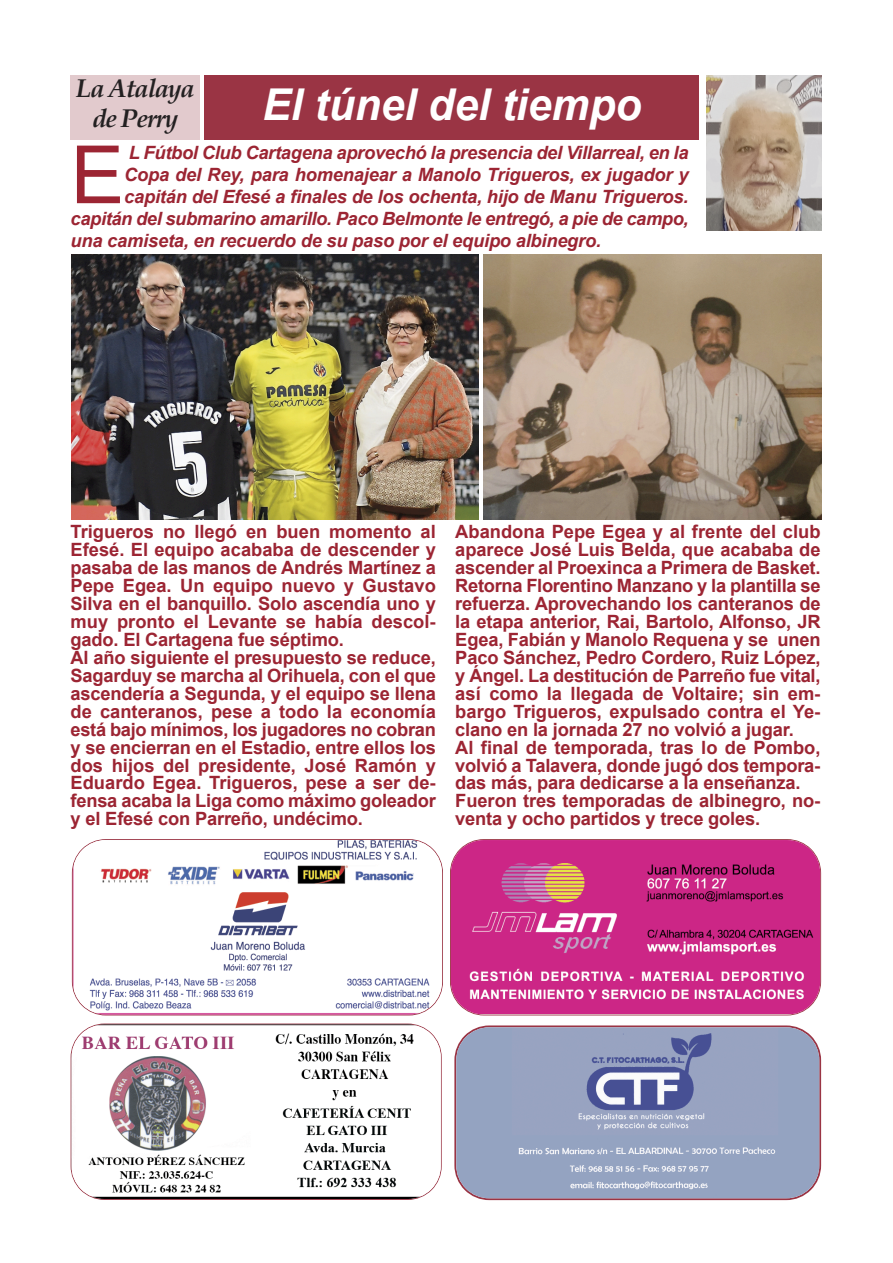
<style>
.page{position:relative;width:893px;height:1263px;background:#fff}
.page>*{position:absolute;margin:0;border:0;box-sizing:border-box;transform-origin:0 0}
.t1{font:80.4px "Arial";color:#9c2533}
.t2{font:italic 700 43.95px "Arial";color:#fff}
.t3{font:italic 700 25.65px/29.2px "Book Antiqua";letter-spacing:-.05em;color:#232021;text-align:center}
.t4{font:700 18.3px/18px "Arial";letter-spacing:-.01em;color:#9c2533}
.t5{font:italic 700 18.3px "Arial";letter-spacing:-.015em;color:#9c2533}
</style>
<div class="page">
<div style="left:71px;top:75px;width:129px;height:65px;background:#e2cacd"></div>
<img style="left:707px;top:75px;width:114px;height:156px">
<div style="left:204px;top:75px;width:495px;height:65px;background:#9a3444"></div>
<img style="left:72px;top:254px;width:406px;height:265px">
<img style="left:484px;top:254px;width:337px;height:265px">
<img style="left:73px;top:840px;width:369px;height:175px">
<img style="left:451px;top:840px;width:369px;height:174px">
<img style="left:71px;top:1024px;width:370px;height:174px">
<svg style="left:454px;top:1025px;width:367px;height:175px"></svg>
<img style="left:456px;top:1027px;width:363px;height:171px">
<h3 class="t3" style="left:76px;top:75px;width:120px">La Atalaya de Perry</h3>
<h1 class="t1" style="left:71px;top:130px;width:55px">E</h1>
<p class="t5" style="left:129px;top:143px;width:561px">L Fútbol Club Cartagena aprovechó la presencia del Villarreal, en la</p>
<h2 class="t2" style="left:262px;top:80px;width:380px">El túnel del tiempo</h2>
<p class="t5" style="left:124px;top:165px;width:566px">Copa del Rey, para homenajear a Manolo Trigueros, ex jugador y</p>
<p class="t5" style="left:124px;top:187px;width:566px">capitán del Efesé a finales de los ochenta, hijo de Manu Trigueros.</p>
<p class="t5" style="left:71px;top:209px;width:619px">capitán del submarino amarillo. Paco Belmonte le entregó, a pie de campo,</p>
<p class="t5" style="left:71px;top:231px;width:532px">una camiseta, en recuerdo de su paso por el equipo albinegro.</p>
<p class="t4" style="left:71px;top:523px;width:367px">Trigueros no llegó en buen momento al Efesé. El equipo acababa de descender y pasaba de las manos de Andrés Martínez a Pepe Egea. Un equipo nuevo y Gustavo Silva en el banquillo. Solo ascendía uno y muy pronto el Levante se había descol&shy;gado. El Cartagena fue séptimo.<br>Al año siguiente el presupuesto se reduce, Sagarduy se marcha al Orihuela, con el que ascendería a Segunda, y el equipo se llena de canteranos, pese a todo la economía está bajo mínimos, los jugadores no cobran y se encierran en el Estadio, entre ellos los dos hijos del presidente, José Ramón y Eduardo Egea. Trigueros, pese a ser de&shy;fensa acaba la Liga como máximo goleador y el Efesé con Parreño, undécimo.</p>
<p class="t4" style="left:455px;top:523px;width:367px">Abandona Pepe Egea y al frente del club aparece José Luis Belda, que acababa de ascender al Proexinca a Primera de Basket.<br>Retorna Florentino Manzano y la plantilla se refuerza. Aprovechando los canteranos de la etapa anterior, Rai, Bartolo, Alfonso, JR Egea, Fabián y Manolo Requena y se unen Paco Sánchez, Pedro Cordero, Ruiz López, y Ángel. La destitución de Parreño fue vital, así como la llegada de Voltaire; sin em&shy;bargo Trigueros, expulsado contra el Ye&shy;clano en la jornada 27 no volvió a jugar.<br>Al final de temporada, tras lo de Pombo, volvió a Talavera, donde jugó dos tempora&shy;das más, para dedicarse a la enseñanza.<br>Fueron tres temporadas de albinegro, no&shy;venta y ocho partidos y trece goles.</p>
</div>
